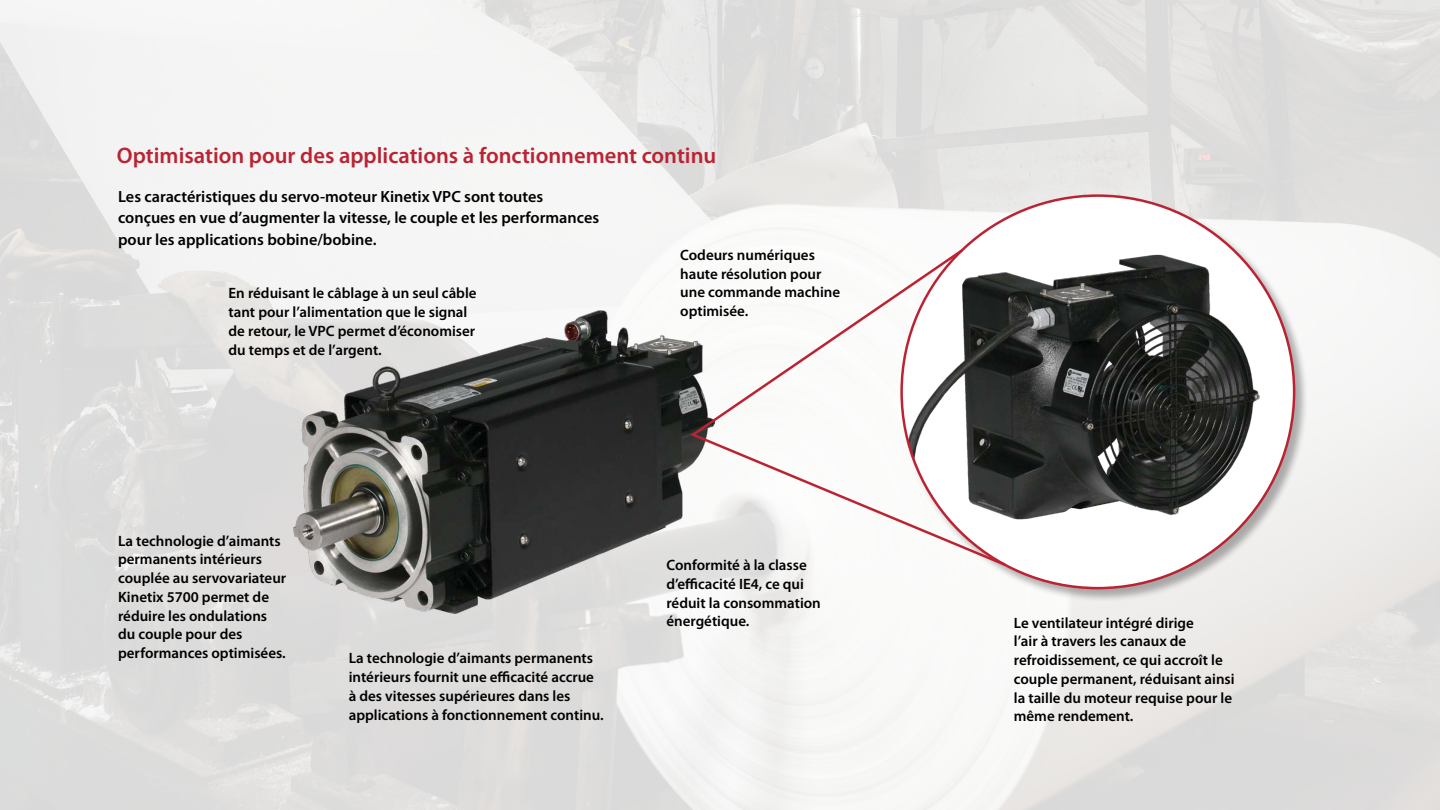
<style>
.page{position:relative;width:1440px;height:810px;background:#fff}
.page>*{position:absolute;margin:0;border:0;box-sizing:border-box;transform-origin:0 0}
.t1{font:600 22.5px "Myriad Pro";color:#bb2332}
.t2{font:600 16.25px/21.2px "Myriad Pro";color:#000}
.t3{font:600 15px/18.8px "Myriad Pro";color:#000}
</style>
<div class="page">
<img style="left:0;top:0;width:1440px;height:810px">
<div style="left:900px;top:194px;width:408px;height:409px;background:#000;opacity:.3"></div>
<svg style="left:899px;top:193px;width:398px;height:398px"></svg>
<img style="left:293px;top:310px;width:422px;height:303px">
<svg style="left:688px;top:247px;width:320px;height:321px"></svg>
<h1 class="t1" style="left:117px;top:141px;width:601px">Optimisation pour des applications à fonctionnement continu</h1>
<p class="t2" style="left:118px;top:186px;width:483px">Les caractéristiques du servo-moteur Kinetix VPC sont toutes conçues en vue d’augmenter la vitesse, le couple et les performances pour les applications bobine/bobine.</p>
<p class="t3" style="left:229px;top:284px;width:250px">En réduisant le câblage à un seul câble tant pour l’alimentation que le signal de retour, le VPC permet d’économiser du temps et de l’argent.</p>
<p class="t3" style="left:680px;top:245px;width:162px">Codeurs numériques haute résolution pour une commande machine optimisée.</p>
<p class="t3" style="left:118px;top:531px;width:170px">La technologie d’aimants permanents intérieurs couplée au servovariateur<br>Kinetix 5700 permet de réduire les ondulations du couple pour des performances optimisées.</p>
<p class="t3" style="left:349px;top:649px;width:256px">La technologie d’aimants permanents intérieurs fournit une efficacité accrue à des vitesses supérieures dans les applications à fonctionnement continu.</p>
<p class="t3" style="left:666px;top:555px;width:156px">Conformité à la classe d’efficacité IE4, ce qui réduit la consommation énergétique.</p>
<p class="t3" style="left:1014px;top:613px;width:222px">Le ventilateur intégré dirige<br>l’air à travers les canaux de refroidissement, ce qui accroît le couple permanent, réduisant ainsi la taille du moteur requise pour le même rendement.</p>
</div>
